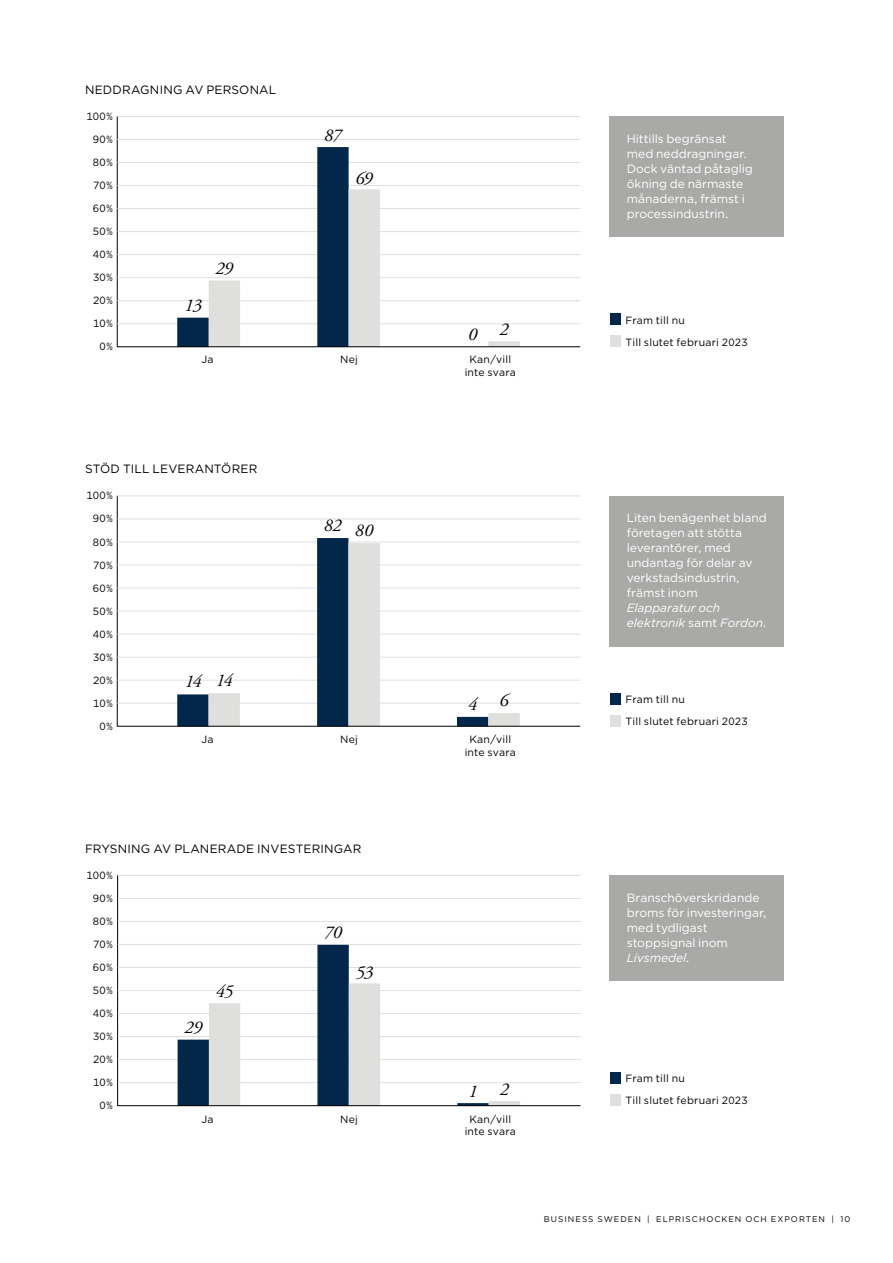
<style>
.page{position:relative;width:893px;height:1263px;background:#fff}
.page>*{position:absolute;margin:0;border:0;box-sizing:border-box;transform-origin:0 0}
.Tabellrubrik_mager{font:italic 18px "Adobe Garamond Pro";letter-spacing:-.03em;color:#000}
.Tabelll_rubrik{font:12px/15px "Gotham";color:#fff}
.Tabellrubrik_mager-2{font:12px "Gotham";letter-spacing:.01em;color:#000}
.t1{font:10.5px/12.6px "Gotham";letter-spacing:.02em;color:#000;text-align:center}
.t2{font:8.25px "Gotham";letter-spacing:.12em;color:#000}
.s1{font-style:italic}
</style>
<div class="page">
<hr style="left:117px;top:496px;width:1px;height:230px;background:#000">
<hr style="left:117px;top:703px;width:463px;height:1px;background:#dfe0de">
<hr style="left:117px;top:657px;width:463px;height:1px;background:#dfe0de">
<hr style="left:117px;top:611px;width:463px;height:1px;background:#dfe0de">
<hr style="left:117px;top:565px;width:463px;height:1px;background:#dfe0de">
<hr style="left:117px;top:519px;width:463px;height:1px;background:#dfe0de">
<hr style="left:117px;top:680px;width:463px;height:1px;background:#dfe0de">
<hr style="left:117px;top:634px;width:463px;height:1px;background:#dfe0de">
<hr style="left:117px;top:588px;width:463px;height:1px;background:#dfe0de">
<hr style="left:117px;top:542px;width:463px;height:1px;background:#dfe0de">
<hr style="left:117px;top:496px;width:463px;height:1px;background:#dfe0de">
<div style="left:610px;top:496px;width:174px;height:150px;background:#a9aaa8"></div>
<div style="left:610px;top:693px;width:10px;height:11px;background:#03274a"></div>
<div style="left:610px;top:715px;width:10px;height:11px;background:#dfe0de"></div>
<svg style="left:177px;top:538px;width:311px;height:188px"></svg>
<svg style="left:209px;top:543px;width:311px;height:183px"></svg>
<hr style="left:117px;top:726px;width:463px;height:1px;background:#000">
<div style="left:610px;top:116px;width:174px;height:121px;background:#a9aaa8"></div>
<div style="left:610px;top:313px;width:10px;height:12px;background:#03274a"></div>
<div style="left:610px;top:335px;width:10px;height:12px;background:#dfe0de"></div>
<hr style="left:117px;top:116px;width:1px;height:231px;background:#000">
<hr style="left:117px;top:323px;width:463px;height:1px;background:#dfe0de">
<hr style="left:117px;top:277px;width:463px;height:1px;background:#dfe0de">
<hr style="left:117px;top:231px;width:463px;height:1px;background:#dfe0de">
<hr style="left:117px;top:185px;width:463px;height:1px;background:#dfe0de">
<hr style="left:117px;top:139px;width:463px;height:1px;background:#dfe0de">
<hr style="left:117px;top:300px;width:463px;height:1px;background:#dfe0de">
<hr style="left:117px;top:254px;width:463px;height:1px;background:#dfe0de">
<hr style="left:117px;top:208px;width:463px;height:1px;background:#dfe0de">
<hr style="left:117px;top:162px;width:463px;height:1px;background:#dfe0de">
<hr style="left:117px;top:116px;width:463px;height:1px;background:#dfe0de">
<svg style="left:177px;top:147px;width:172px;height:199px"></svg>
<svg style="left:209px;top:189px;width:311px;height:157px"></svg>
<hr style="left:117px;top:346px;width:463px;height:1px;background:#000">
<div style="left:610px;top:875px;width:174px;height:106px;background:#a9aaa8"></div>
<hr style="left:117px;top:875px;width:1px;height:231px;background:#000">
<hr style="left:118px;top:1082px;width:463px;height:1px;background:#dfe0de">
<hr style="left:118px;top:1036px;width:463px;height:1px;background:#dfe0de">
<hr style="left:118px;top:990px;width:463px;height:1px;background:#dfe0de">
<hr style="left:118px;top:944px;width:463px;height:1px;background:#dfe0de">
<hr style="left:118px;top:898px;width:463px;height:1px;background:#dfe0de">
<hr style="left:118px;top:1059px;width:463px;height:1px;background:#dfe0de">
<hr style="left:118px;top:1013px;width:463px;height:1px;background:#dfe0de">
<hr style="left:118px;top:967px;width:463px;height:1px;background:#dfe0de">
<hr style="left:118px;top:921px;width:463px;height:1px;background:#dfe0de">
<hr style="left:118px;top:875px;width:463px;height:1px;background:#dfe0de">
<div style="left:610px;top:1072px;width:10px;height:12px;background:#03274a"></div>
<div style="left:610px;top:1094px;width:10px;height:12px;background:#dfe0de"></div>
<svg style="left:178px;top:945px;width:171px;height:160px"></svg>
<svg style="left:209px;top:983px;width:311px;height:122px"></svg>
<hr style="left:117px;top:1105px;width:463px;height:1px;background:#000">
<p class="Tabellrubrik_mager-2" style="left:85px;top:82px;width:193px">NEDDRAGNING AV PERSONAL</p>
<p class="t1" style="left:86px;top:110px;width:28px">100%</p>
<p class="t1" style="left:93px;top:133px;width:21px">90%</p>
<p class="t1" style="left:93px;top:156px;width:21px">80%</p>
<p class="t1" style="left:93px;top:179px;width:21px">70%</p>
<p class="t1" style="left:93px;top:202px;width:21px">60%</p>
<p class="t1" style="left:93px;top:225px;width:21px">50%</p>
<p class="t1" style="left:93px;top:248px;width:21px">40%</p>
<p class="t1" style="left:93px;top:271px;width:21px">30%</p>
<p class="t1" style="left:93px;top:294px;width:21px">20%</p>
<p class="t1" style="left:93px;top:317px;width:21px">10%</p>
<p class="t1" style="left:100px;top:340px;width:15px">0%</p>
<p class="Tabellrubrik_mager" style="left:184px;top:294px;width:19px">13</p>
<p class="Tabellrubrik_mager" style="left:215px;top:257px;width:19px">29</p>
<p class="Tabellrubrik_mager" style="left:324px;top:124px;width:19px">87</p>
<p class="Tabellrubrik_mager" style="left:355px;top:167px;width:19px">69</p>
<p class="Tabellrubrik_mager" style="left:468px;top:323px;width:10px">0</p>
<p class="Tabellrubrik_mager" style="left:500px;top:318px;width:10px">2</p>
<p class="t1" style="left:201px;top:353px;width:14px">Ja</p>
<p class="t1" style="left:340px;top:353px;width:19px">Nej</p>
<p class="t1" style="left:465px;top:353px;width:53px">Kan/vill inte svara</p>
<p class="Tabellrubrik_mager-2" style="left:85px;top:461px;width:174px">STÖD TILL LEVERANTÖRER</p>
<p class="t1" style="left:86px;top:489px;width:28px">100%</p>
<p class="t1" style="left:93px;top:512px;width:21px">90%</p>
<p class="t1" style="left:93px;top:535px;width:21px">80%</p>
<p class="t1" style="left:93px;top:558px;width:21px">70%</p>
<p class="t1" style="left:93px;top:581px;width:21px">60%</p>
<p class="t1" style="left:93px;top:604px;width:21px">50%</p>
<p class="t1" style="left:93px;top:627px;width:21px">40%</p>
<p class="t1" style="left:93px;top:650px;width:21px">30%</p>
<p class="t1" style="left:93px;top:673px;width:21px">20%</p>
<p class="t1" style="left:93px;top:696px;width:21px">10%</p>
<p class="t1" style="left:100px;top:720px;width:15px">0%</p>
<p class="Tabellrubrik_mager" style="left:185px;top:670px;width:18px">14</p>
<p class="Tabellrubrik_mager" style="left:216px;top:670px;width:18px">14</p>
<p class="Tabellrubrik_mager" style="left:324px;top:515px;width:19px">82</p>
<p class="Tabellrubrik_mager" style="left:355px;top:520px;width:20px">80</p>
<p class="Tabellrubrik_mager" style="left:468px;top:694px;width:10px">4</p>
<p class="Tabellrubrik_mager" style="left:500px;top:690px;width:10px">6</p>
<p class="t1" style="left:201px;top:733px;width:14px">Ja</p>
<p class="t1" style="left:340px;top:733px;width:19px">Nej</p>
<p class="t1" style="left:465px;top:733px;width:53px">Kan/vill inte svara</p>
<p class="Tabelll_rubrik" style="left:627px;top:131px;width:128px">Hittills begränsat med neddragningar.<br>Dock väntad påtaglig ökning de närmaste månaderna, främst i processindustrin.</p>
<p class="t1" style="left:626px;top:313px;width:61px">Fram till nu</p>
<p class="t1" style="left:626px;top:335px;width:124px">Till slutet februari 2023</p>
<p class="Tabelll_rubrik" style="left:627px;top:510px;width:142px">Liten benägenhet bland företagen att stötta leverantörer, med undantag för delar av verkstadsindustrin, främst inom<br><span class="s1">Elapparatur och elektronik</span> samt <span class="s1">Fordon</span>.</p>
<p class="t1" style="left:626px;top:693px;width:61px">Fram till nu</p>
<p class="t1" style="left:626px;top:715px;width:124px">Till slutet februari 2023</p>
<p class="Tabellrubrik_mager-2" style="left:85px;top:841px;width:278px">FRYSNING AV PLANERADE INVESTERINGAR</p>
<p class="t1" style="left:86px;top:869px;width:28px">100%</p>
<p class="t1" style="left:93px;top:892px;width:21px">90%</p>
<p class="t1" style="left:93px;top:915px;width:21px">80%</p>
<p class="t1" style="left:93px;top:938px;width:21px">70%</p>
<p class="t1" style="left:93px;top:961px;width:21px">60%</p>
<p class="t1" style="left:93px;top:984px;width:21px">50%</p>
<p class="t1" style="left:93px;top:1007px;width:21px">40%</p>
<p class="t1" style="left:93px;top:1030px;width:21px">30%</p>
<p class="t1" style="left:93px;top:1053px;width:21px">20%</p>
<p class="t1" style="left:93px;top:1076px;width:21px">10%</p>
<p class="t1" style="left:100px;top:1099px;width:15px">0%</p>
<p class="Tabellrubrik_mager" style="left:185px;top:1017px;width:19px">29</p>
<p class="Tabellrubrik_mager" style="left:216px;top:980px;width:19px">45</p>
<p class="Tabellrubrik_mager" style="left:324px;top:922px;width:19px">70</p>
<p class="Tabellrubrik_mager" style="left:356px;top:961px;width:19px">53</p>
<p class="Tabellrubrik_mager" style="left:468px;top:1080px;width:10px">1</p>
<p class="Tabellrubrik_mager" style="left:500px;top:1078px;width:10px">2</p>
<p class="t1" style="left:201px;top:1112px;width:14px">Ja</p>
<p class="t1" style="left:340px;top:1112px;width:19px">Nej</p>
<p class="t1" style="left:465px;top:1112px;width:53px">Kan/vill inte svara</p>
<p class="Tabelll_rubrik" style="left:627px;top:890px;width:142px">Branschöverskridande broms för investeringar, med tydligast stoppsignal inom<br><span class="s1">Livsmedel</span>.</p>
<p class="t1" style="left:626px;top:1072px;width:61px">Fram till nu</p>
<p class="t1" style="left:626px;top:1094px;width:124px">Till slutet februari 2023</p>
<p class="t2" style="left:544px;top:1213px;width:308px">BUSINESS SWEDEN | ELPRISCHOCKEN OCH EXPORTEN | 10</p>
</div>
